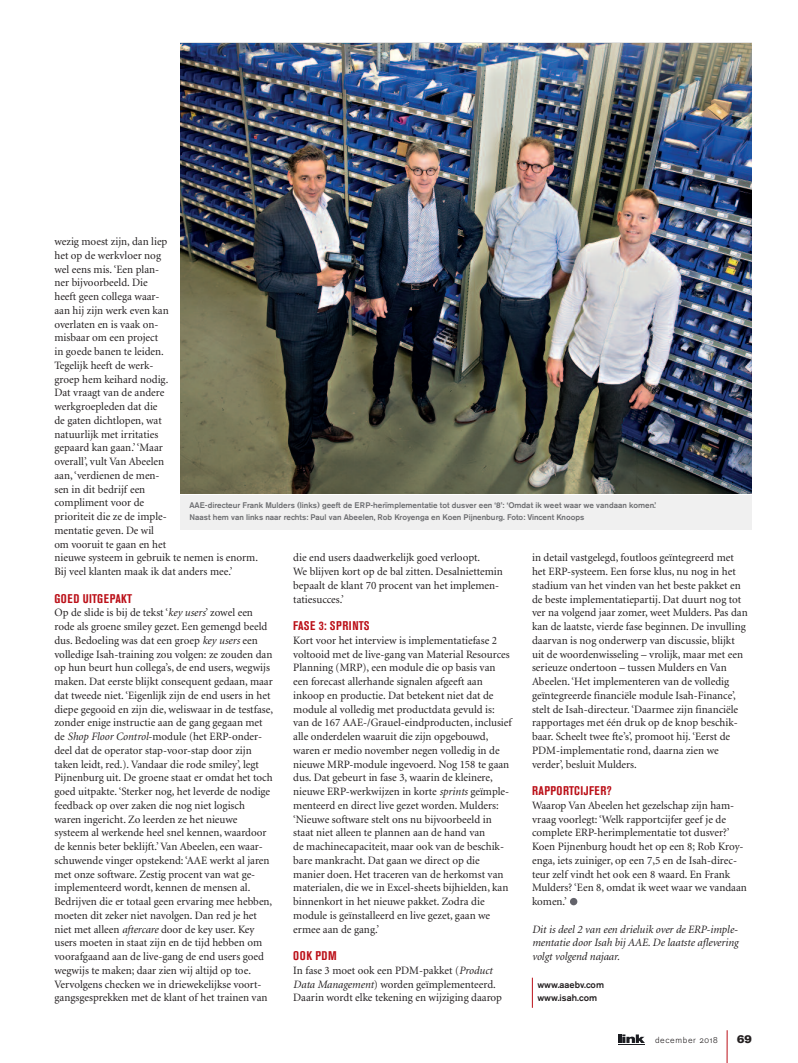
<style>
.page{position:relative;width:798px;height:1063px;background:#fff}
.page>*{position:absolute;margin:0;border:0;box-sizing:border-box;transform-origin:0 0}
.t1{font:700 condensed 12.5px "Akzidenz Grotesk BE";letter-spacing:.035em;color:#bb1018}
.t2{font:11.25px/13.8px "Minion";color:#231f20}
.t3{font:italic 11.25px/13.8px "Minion";color:#231f20;text-align:justify}
.t4{font:11.25px "Akzidenz Grotesk BE Super";color:#231f20}
.t5{font:500 9.38px/13.8px "Akzidenz Grotesk BE";color:#231f20}
.t6{font:300 8.75px "Akzidenz Grotesk BE";letter-spacing:.07em;color:#231f20}
.t7{font:500 8.12px/11.9px "Akzidenz Grotesk BE";color:#6c6d70}
.s1{font-style:italic}
.s2{font-family:"Akzidenz Grotesk BE Light Os F";font-weight:400}
</style>
<div class="page">
<hr style="left:726px;top:1030px;width:1px;height:33px;background:#bb1018">
<svg style="left:618px;top:1034px;width:26px;height:11px"></svg>
<div style="left:181px;top:495px;width:570px;height:35px;background:#f0f0f0"></div>
<img style="left:180px;top:43px;width:571px;height:450px">
<hr style="left:532px;top:978px;width:1px;height:30px;background:#bb1018">
<div style="left:569px;top:898px;width:8px;height:7px;background:#63636b;border-radius:50%"></div>
<p class="t2" style="left:54px;top:236px;width:205px">wezig moest zijn, dan liep<br>het op de werkvloer nog<br>wel eens mis. ‘Een plan-<br>ner bijvoorbeeld. Die<br>heeft geen collega waar-<br>aan hij zijn werk even kan<br>overlaten en is vaak on-<br>misbaar om een project<br>in goede banen te leiden.<br>Tegelijk heeft de werk-<br>groep hem keihard nodig.<br>Dat vraagt van de andere<br>werkgroepleden dat die<br>de gaten dichtlopen, wat<br>natuurlijk met irritaties<br>gepaard kan gaan.’ ‘Maar<br>overall’, vult Van Abeelen<br>aan, ‘verdienen de men-<br>sen in dit bedrijf een<br>compliment voor de<br>prioriteit die ze de imple-<br>mentatie geven. De wil<br>om vooruit te gaan en het<br>nieuwe systeem in gebruik te nemen is enorm.<br>Bij veel klanten maak ik dat anders mee.’</p>
<p class="t1" style="left:54px;top:594px;width:79px">GOED UITGEPAKT</p>
<p class="t2" style="left:54px;top:607px;width:220px">Op de slide is bij de tekst ‘<span class="s1">key users</span>’ zowel een rode als groene smiley gezet. Een gemengd beeld dus. Bedoeling was dat een groep <span class="s1">key users</span> een volledige Isah-training zou volgen: ze zouden dan op hun beurt hun collega’s, de end users, wegwijs maken. Dat eerste blijkt consequent gedaan, maar dat tweede niet. ‘Eigenlijk zijn de end users in het diepe gegooid en zijn die, weliswaar in de testfase, zonder enige instructie aan de gang gegaan met de <span class="s1">Shop Floor Control</span>-module (het ERP-onder&shy;deel dat de operator stap-voor-stap door zijn taken leidt, red.). Vandaar die rode smiley’, legt Pijnenburg uit. De groene staat er omdat het toch goed uitpakte. ‘Sterker nog, het leverde de nodige feedback op over zaken die nog niet logisch waren ingericht. Zo leerden ze het nieuwe systeem al werkende heel snel kennen, waardoor de kennis beter beklijft.’Van Abeelen, een waar&shy;schuwende vinger opstekend: ‘AAE werkt al jaren met onze software. Zestig procent van wat ge&shy;implementeerd wordt, kennen de mensen al.<br>Bedrijven die er totaal geen ervaring mee hebben, moeten dit zeker niet navolgen. Dan red je het niet met alleen <span class="s1">aftercare</span> door de key user. Key users moeten in staat zijn en de tijd hebben om voorafgaand aan de live-gang de end users goed wegwijs te maken; daar zien wij altijd op toe.<br>Vervolgens checken we in driewekelijkse voort&shy;gangsgesprekken met de klant of het trainen van</p>
<p class="t7" style="left:189px;top:500px;width:468px">AAE-directeur Frank Mulders (links) geeft de ERP-herïmplementatie tot dusver een ‘8’: ‘Omdat ik weet waar we vandaan komen.’<br>Naast hem van links naar rechts: Paul van Abeelen, Rob Kroyenga en Koen Pijnenburg. Foto: Vincent Knoops</p>
<p class="t2" style="left:532px;top:552px;width:217px">in detail vastgelegd, foutloos geïntegreerd met het ERP-systeem. Een forse klus, nu nog in het stadium van het vinden van het beste pakket en de beste implementatiepartij. Dat duurt nog tot ver na volgend jaar zomer, weet Mulders. Pas dan kan de laatste, vierde fase beginnen. De invulling daarvan is nog onderwerp van discussie, blijkt uit de woordenwisseling – vrolijk, maar met een serieuze ondertoon – tussen Mulders en Van Abeelen. ‘Het implementeren van de volledig geïntegreerde financiële module Isah-Finance’, stelt de Isah-directeur. ‘Daarmee zijn financiële rapportages met één druk op de knop beschik&shy;baar. Scheelt twee fte’s’, promoot hij. ‘Eerst de PDM-implementatie rond, daarna zien we verder’, besluit Mulders.</p>
<p class="t1" style="left:532px;top:786px;width:81px">RAPPORTCIJFER?</p>
<p class="t2" style="left:532px;top:799px;width:216px">Waarop Van Abeelen het gezelschap zijn ham&shy;vraag voorlegt: ‘Welk rapportcijfer geef je de complete ERP-herimplementatie tot dusver?’ Koen Pijnenburg houdt het op een 8; Rob Kroy&shy;enga, iets zuiniger, op een 7,5 en de Isah-direc&shy;teur zelf vindt het ook een 8 waard. En Frank Mulders? ‘Een 8, omdat ik weet waar we vandaan komen.’</p>
<p class="t3" style="left:532px;top:923px;width:208px">Dit is deel 2 van een drieluik over de ERP-imple&shy;mentatie door Isah bij AAE. De laatste aflevering volgt volgend najaar.</p>
<p class="t5" style="left:537px;top:978px;width:68px">www.aaebv.com www.isah.com</p>
<p class="t2" style="left:293px;top:552px;width:211px">die end users daadwerkelijk goed verloopt.<br>We blijven kort op de bal zitten. Desalniettemin bepaalt de klant 70 procent van het implemen&shy;tatiesucces.’</p>
<p class="t1" style="left:293px;top:621px;width:78px">FASE 3: SPRINTS</p>
<p class="t2" style="left:293px;top:634px;width:220px">Kort voor het interview is implementatiefase 2 voltooid met de live-gang van Material Resources Planning (MRP), een module die op basis van een forecast allerhande signalen afgeeft aan inkoop en productie. Dat betekent niet dat de module al volledig met productdata gevuld is: van de 167 AAE-/Grauel-eindproducten, inclusief alle onderdelen waaruit die zijn opgebouwd, waren er medio november negen volledig in de nieuwe MRP-module ingevoerd. Nog 158 te gaan dus. Dat gebeurt in fase 3, waarin de kleinere, nieuwe ERP-werkwijzen in korte <span class="s1">sprints</span> geïmple&shy;menteerd en direct live gezet worden. Mulders: ‘Nieuwe software stelt ons nu bijvoorbeeld in staat niet alleen te plannen aan de hand van<br>de machinecapaciteit, maar ook van de beschik&shy;bare mankracht. Dat gaan we direct op die manier doen. Het traceren van de herkomst van materialen, die we in Excel-sheets bijhielden, kan binnenkort in het nieuwe pakket. Zodra die module is geïnstalleerd en live gezet, gaan we ermee aan de gang.’</p>
<p class="t1" style="left:293px;top:951px;width:45px">OOK PDM</p>
<p class="t2" style="left:293px;top:964px;width:210px">In fase 3 moet ook een PDM-pakket (<span class="s1">Product<br>Data Management</span>) worden geïmplementeerd.<br>Daarin wordt elke tekening en wijziging daarop</p>
<p class="t6" style="left:655px;top:1036px;width:64px">december <span class="s2">2018</span></p>
<p class="t4" style="left:736px;top:1034px;width:16px">69</p>
</div>
